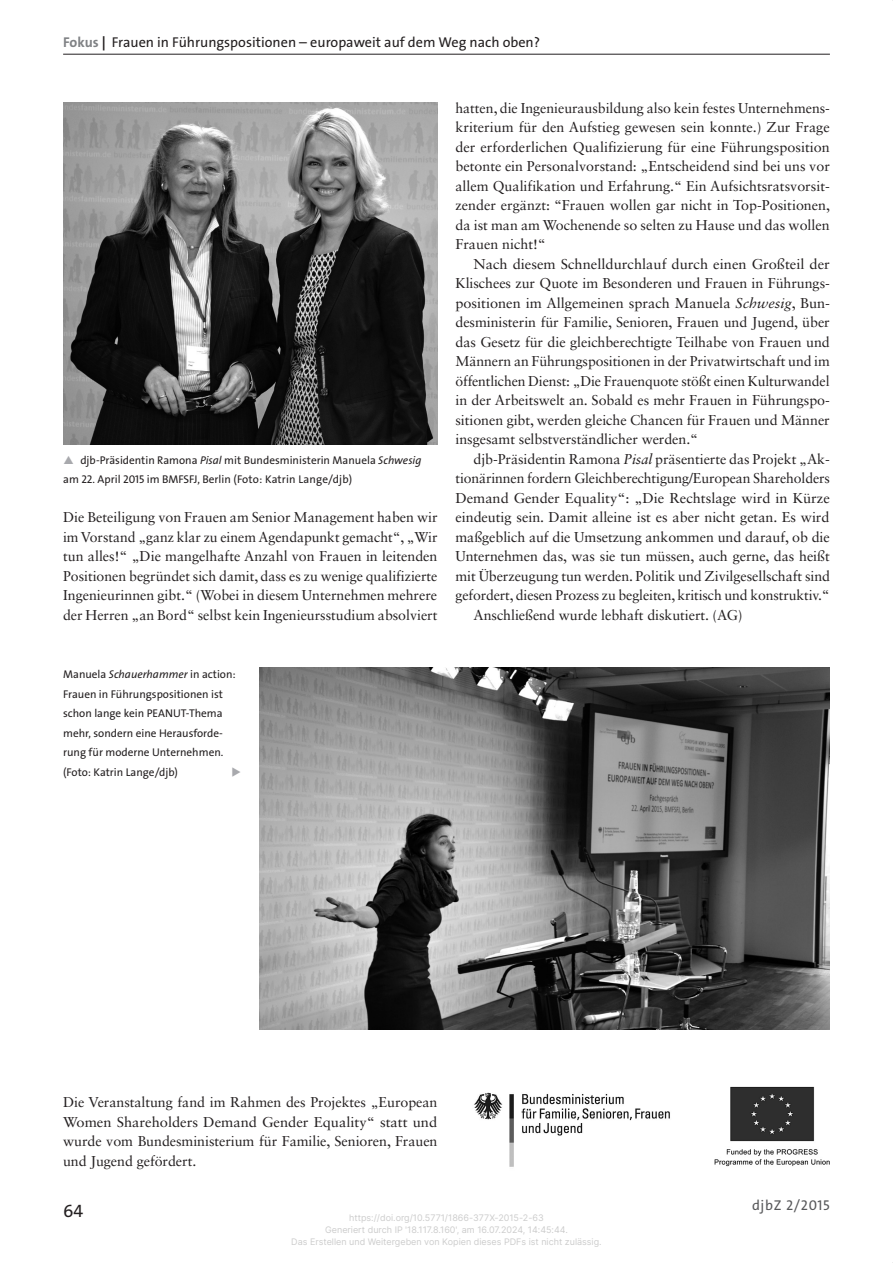
<style>
.page{position:relative;width:893px;height:1263px;background:#fff}
.page>*{position:absolute;margin:0;border:0;box-sizing:border-box;transform-origin:0 0}
.t1{font:18px "The Sans Os F";color:#231f20}
.t2{font:14.25px/19.5px "Sabon LT Std";letter-spacing:-.005em;color:#231f20;text-align:justify}
.t3{font:14.25px "The Sans Os F";color:#231f20}
.t4{font:14.25px "The Sans Os F";letter-spacing:.05em;color:#57585a}
.t5{font:11.25px/19.5px "The Sans Os F";color:#231f20}
.t6{font:9px/12px "Inter";color:#ccc;text-align:center}
.s1{font-weight:700;color:#808285}
.s2{font-weight:700}
.s3{font-style:italic}
</style>
<div class="page">
<hr style="left:63px;top:54px;width:767px;height:1px;background:#231f20">
<img style="left:259px;top:667px;width:571px;height:362px">
<img style="left:63px;top:102px;width:374px;height:342px">
<img style="left:474px;top:1092px;width:196px;height:75px">
<img style="left:714px;top:1086px;width:116px;height:81px">
<p class="t3" style="left:63px;top:33px;width:479px"><span class="s1">Fokus</span> <span class="s2">|</span> Frauen in Führungspositionen – europaweit auf dem Weg nach oben?</p>
<p class="t5" style="left:63px;top:450px;width:360px;text-indent:17px">djb-Präsidentin Ramona <span class="s3">Pisal</span> mit Bundesministerin Manuela <span class="s3">Schwesig </span>am 22. April 2015 im BMFSFJ, Berlin (Foto: Katrin Lange/djb)</p>
<p class="t2" style="left:63px;top:507px;width:376px">Die Beteiligung von Frauen am Senior Management haben wir im Vorstand „ganz klar zu einem Agendapunkt gemacht“, „Wir tun alles!“ „Die mangelhafte Anzahl von Frauen in leitenden Positionen begründet sich damit, dass es zu wenige qualifizierte Ingenieurinnen gibt.“ (Wobei in diesem Unternehmen mehrere der Herren „an Bord“ selbst kein Ingenieursstudium absolviert</p>
<p class="t2" style="left:455px;top:98px;width:376px">hatten, die Ingenieurausbildung also kein festes Unternehmens&shy;kriterium für den Aufstieg gewesen sein konnte.) Zur Frage der erforderlichen Qualifizierung für eine Führungsposition betonte ein Personalvorstand: „Entscheidend sind bei uns vor allem Qualifikation und Erfahrung.“ Ein Aufsichtsratsvorsit&shy;zender ergänzt: “Frauen wollen gar nicht in Top-Positionen, da ist man am Wochenende so selten zu Hause und das wollen Frauen nicht!“</p>
<p class="t2" style="left:455px;top:254px;width:376px;text-indent:18px">Nach diesem Schnelldurchlauf durch einen Großteil der Klischees zur Quote im Besonderen und Frauen in Führungs&shy;positionen im Allgemeinen sprach Manuela <span class="s3">Schwesig</span>, Bun&shy;desministerin für Familie, Senioren, Frauen und Jugend, über das Gesetz für die gleichberechtigte Teilhabe von Frauen und Männern an Führungspositionen in der Privatwirtschaft und im öffentlichen Dienst: „Die Frauenquote stößt einen Kulturwandel in der Arbeitswelt an. Sobald es mehr Frauen in Führungspo&shy;sitionen gibt, werden gleiche Chancen für Frauen und Männer insgesamt selbstverständlicher werden.“</p>
<p class="t2" style="left:473px;top:449px;width:358px">djb-Präsidentin Ramona <span class="s3">Pisal</span> präsentierte das Projekt „Ak-</p>
<p class="t2" style="left:455px;top:468px;width:376px">tionärinnen fordern Gleichberechtigung/European Shareholders</p>
<p class="t2" style="left:455px;top:488px;width:376px">Demand Gender Equality“: „Die Rechtslage wird in Kürze</p>
<p class="t2" style="left:455px;top:507px;width:375px">eindeutig sein. Damit alleine ist es aber nicht getan. Es wird</p>
<p class="t2" style="left:455px;top:527px;width:376px">maßgeblich auf die Umsetzung ankommen und darauf, ob die</p>
<p class="t2" style="left:455px;top:546px;width:376px">Unternehmen das, was sie tun müssen, auch gerne, das heißt</p>
<p class="t2" style="left:455px;top:566px;width:376px">mit Überzeugung tun werden. Politik und Zivilgesellschaft sind</p>
<p class="t2" style="left:455px;top:585px;width:376px">gefordert, diesen Prozess zu begleiten, kritisch und konstruktiv.“</p>
<p class="t2" style="left:473px;top:605px;width:271px">Anschließend wurde lebhaft diskutiert. (AG)</p>
<p class="t5" style="left:63px;top:665px;width:174px">Manuela <span class="s3">Schauerhammer</span> in action:<br>Frauen in Führungspositionen ist schon lange kein PEANUT-Thema mehr, sondern eine Herausforde&shy;rung für moderne Unternehmen. (Foto: Katrin Lange/djb)</p>
<p class="t2" style="left:63px;top:1092px;width:376px">Die Veranstaltung fand im Rahmen des Projektes „European Women Shareholders Demand Gender Equality“ statt und wurde vom Bundesministerium für Familie, Senioren, Frauen und Jugend gefördert.</p>
<p class="t1" style="left:63px;top:1199px;width:22px">64</p>
<p class="t6" style="left:291px;top:1212px;width:312px">https://doi.org/10.5771/1866-377X-2015-2-63<br>Generiert durch IP '18.117.8.160', am 16.07.2024, 14:45:44.<br>Das Erstellen und Weitergeben von Kopien dieses PDFs ist nicht zulässig.</p>
<p class="t4" style="left:752px;top:1196px;width:79px">djbZ 2/2015</p>
</div>
